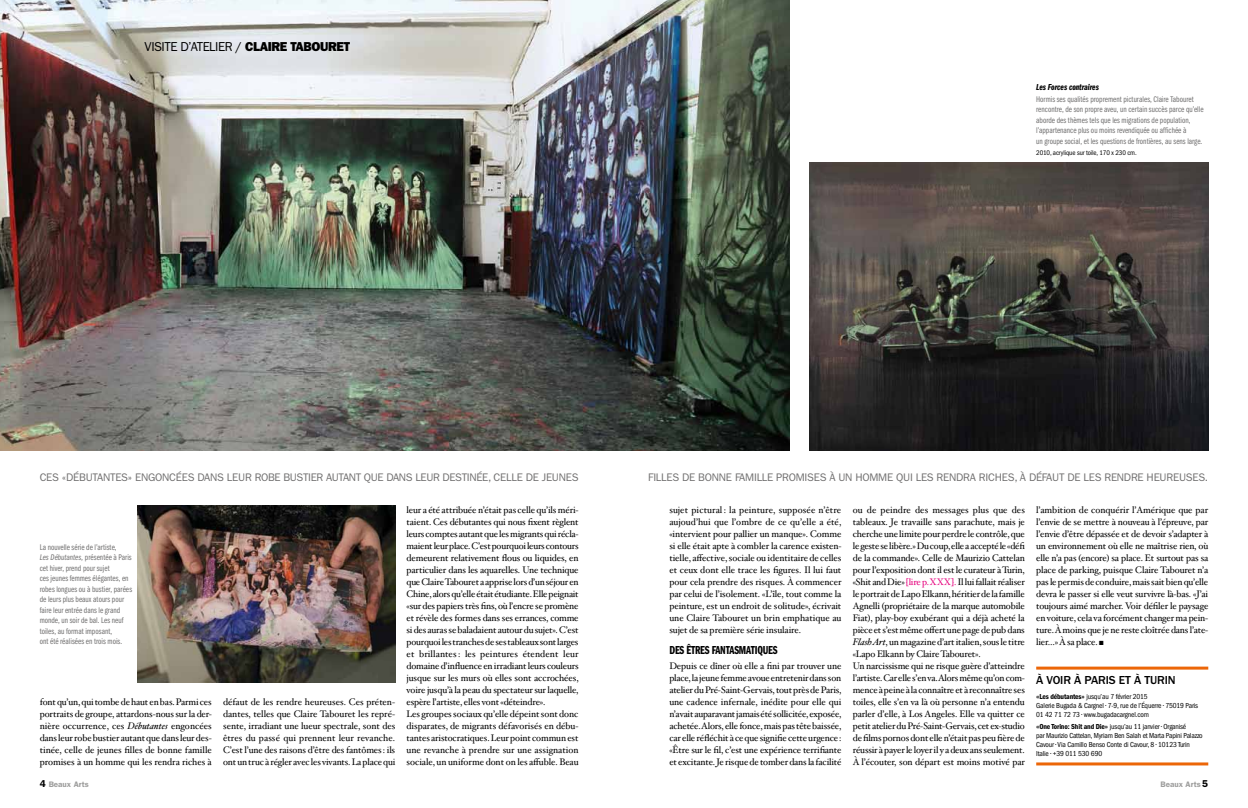
<style>
.page{position:relative;width:1248px;height:808px;background:#fff}
.page>*{position:absolute;margin:0;border:0;box-sizing:border-box;transform-origin:0 0}
.t1{font:13px "ITC Franklin Gothic Std";letter-spacing:-.035em;color:#000}
.t2{font:12px "ITC Franklin Gothic Std Dm Cp";letter-spacing:-.015em;color:#000}
.t3{font:500 12px "ITC Franklin Gothic Std";letter-spacing:-.01em;color:#000}
.t4{font:11px "ITC Franklin Gothic Std";letter-spacing:-.02em;color:#706f6f}
.t5{font:9.5px/12px "Hoefler Txt";letter-spacing:-.015em;color:#000;text-align:justify}
.t6{font:9px "ITC Franklin Gothic Std Dm Cp It";letter-spacing:-.005em;color:#000}
.t7{font:8.5px/10.5px "ITC Franklin Gothic Std Bk Cp";color:#706f6f}
.t8{font:600 8px "ITC Franklin Gothic Std";color:#9d9d9c}
.t9{font:condensed 7.5px/9px "ITC Franklin Gothic Std";letter-spacing:-.02em;color:#000}
.t10{font:condensed 7px "ITC Franklin Gothic Std";letter-spacing:-.015em;color:#000}
.s1{font-family:"ITC Franklin Gothic Std Hvy"}
.s2{color:#e6007d}
.s3{font-style:italic}
.s4{font-family:"ITC Franklin Gothic Std Bk Cp It"}
.s5{font-family:"ITC Franklin Gothic Std Dm Cd";font-stretch:normal}
.s6{font-size:10px;color:#000}
</style>
<div class="page">
<img style="left:0;top:0;width:789px;height:451px">
<img style="left:137px;top:506px;width:258px;height:176px">
<hr style="left:1036px;top:667px;width:172px;height:3px;background:#ec6608">
<hr style="left:1036px;top:762px;width:172px;height:3px;background:#ec6608">
<img style="left:809px;top:163px;width:399px;height:288px">
<h1 class="t1" style="left:145px;top:40px;width:207px">VISITE D’ATELIER / <span class="s1">CLAIRE TABOURET</span></h1>
<p class="t6" style="left:1036px;top:82px;width:64px">Les Forces contraires</p>
<p class="t7" style="left:1036px;top:94px;width:169px">Hormis ses qualités proprement picturales, Claire Tabouret rencontre, de son propre aveu, un certain succès parce qu’elle aborde des thèmes tels que les migrations de population, l’appartenance plus ou moins revendiquée ou affichée à<br>un groupe social, et les questions de frontières, au sens large.</p>
<p class="t10" style="left:1036px;top:148px;width:102px">2010, acrylique sur toile, 170 x 230 cm.</p>
<p class="t4" style="left:40px;top:471px;width:540px">CES «DÉBUTANTES» ENGONCÉES DANS LEUR ROBE BUSTIER AUTANT QUE DANS LEUR DESTINÉE, CELLE DE JEUNES</p>
<p class="t4" style="left:648px;top:471px;width:561px">FILLES DE BONNE FAM ILLE PROM ISES À UN HOMM E QUI LES RENDRA RICHES, À DÉFAUT DE LES RENDRE HEUREUSES.</p>
<p class="t5" style="left:669px;top:504px;width:174px">sujet pictural : la peinture, supposée n’être aujoud’hui que l’ombre de ce qu’elle a été, «intervient pour pallier un manque». Comme si elle était apte à combler la carence existen&shy;tielle, affective, sociale ou identitaire de celles et ceux dont elle trace les figures. Il lui faut pour cela prendre des risques. À commencer par celui de l’isolement. «L’île, tout comme la peinture, est un endroit de solitude», écrivait une Claire Tabouret un brin emphatique au sujet de sa première série insulaire.</p>
<p class="t2" style="left:669px;top:643px;width:110px">DES ÊTRES FANTASMATIQUES</p>
<p class="t5" style="left:669px;top:660px;width:174px">Depuis ce dîner où elle a fini par trouver une place, la jeune femme avoue entretenir dans son atelier du Pré-Saint-Gervais, tout près de Paris, une cadence infernale, inédite pour elle qui n’avait auparavant jamais été sollicitée, exposée, achetée. Alors, elle fonce, mais pas tête baissée, car elle réfléchit à ce que signifie cette urgence : «être sur le fil, c’est une expérience terrifiante et excitante. Je risque de tomber dans la facilité</p>
<p class="t3" style="left:1036px;top:674px;width:141px">À VOIR À PARIS ET À TURIN</p>
<p class="t5" style="left:406px;top:504px;width:174px;text-align:left">leur a été attribuée n’était pas celle qu’ils méri&shy;taient. Ces débutantes qui nous fixent règlent leurs comptes autant que les migrants qui récla&shy;maient leur place. C’est pourquoi leurs contours demeurent relativement flous ou liquides, en particulier dans les aquarelles. Une technique que Claire Tabouret a apprise lors d’un séjour en Chine, alors qu’elle était étudiante. Elle peignait «sur des papiers très fins, où l’encre se promène et révèle des formes dans ses errances, comme si des auras se baladaient autour du sujet». C’est pourquoi les tranches de ses tableaux sont larges et brillantes : les peintures étendent leur domaine d’influence en irradiant leurs couleurs jusque sur les murs où elles sont accrochées, voire jusqu’à la peau du spectateur sur laquelle, espère l’artiste, elles vont «déteindre».<br>Les groupes sociaux qu’elle dépeint sont donc disparates, de migrants défavorisés en débu&shy;tantes aristocratiques. Leur point commun est une revanche à prendre sur une assignation sociale, un uniforme dont on les affuble. Beau</p>
<p class="t5" style="left:852px;top:504px;width:174px;text-align:left">ou de peindre des messages plus que des tableaux. Je travaille sans parachute, mais je cherche une limite pour perdre le contrôle, que le geste se libère.» Du coup, elle a accepté le «défi de la commande». Celle de Maurizio Cattelan pour l’exposition dont il est le curateur à Turin, «Shit and Die» <span class="s2">[lire p. XXX].</span> Il lui fallait réaliser le portrait de Lapo Elkann, héritier de la famille Agnelli (propriétaire de la marque automobile Fiat), play-boy exubérant qui a déjà acheté la pièce et s’est même offert une page de pub dans <span class="s3">Flash Art</span>, un magazine d’art italien, sous le titre «Lapo Elkann by Claire Tabouret».<br>Un narcissisme qui ne risque guère d’atteindre l’artiste. Car elle s’en va. Alors même qu’on com&shy;mence à peine à la connaître et à reconnaître ses toiles, elle s’en va là où personne n’a entendu parler d’elle, à Los Angeles. Elle va quitter ce petit atelier du Pré-Saint-Gervais, cet ex-studio de films pornos dont elle n’était pas peu fière de réussir à payer le loyer il y a deux ans seulement.<br>À l’écouter, son départ est moins motivé par</p>
<p class="t5" style="left:1036px;top:504px;width:174px">l’ambition de conquérir l’Amérique que par l’envie de se mettre à nouveau à l’épreuve, par l’envie d’être dépassée et de devoir s’adapter à un environnement où elle ne maîtrise rien, où elle n’a pas (encore) sa place. Et surtout pas sa place de parking, puisque Claire Tabouret n’a pas le permis de conduire, mais sait bien qu’elle devra le passer si elle veut survivre là-bas. «J’ai toujours aimé marcher. Voir défiler le paysage en voiture, cela va forcément changer ma pein&shy;ture. À moins que je ne reste cloîtrée dans l’ate&shy;lier…» À sa place. ■</p>
<p class="t7" style="left:40px;top:542px;width:94px">La nouvelle série de l’artiste,<br><span class="s4">Les Débutantes,</span> présentée à Paris cet hiver, prend pour sujet<br>ces jeunes femmes élégantes, en robes longues ou à bustier, parées de leurs plus beaux atours pour faire leur entrée dans le grand monde, un soir de bal. Les neuf toiles, au format imposant,<br>ont été réalisées en trois mois.</p>
<p class="t9" style="left:1036px;top:692px;width:163px"><span class="s5">«Les débutantes»</span> jusqu’au 7 février 2015<br>Galerie Bugada &amp; Cargnel • 7-9, rue de l’Équerre • 75019 Paris<br>01 42 71 72 73 • www.bugadacargnel.com</p>
<p class="t9" style="left:1036px;top:722px;width:168px"><span class="s5">«One Torino: Shit and Die»</span> jusqu’au 11 janvier • Organisé<br>par Maurizio Cattelan, Myriam Ben Salah et Marta Papini Palazzo Cavour • Via Camillo Benso Conte di Cavour, 8 • 10123 Turin Italie • +39 011 530 690</p>
<p class="t5" style="left:40px;top:695px;width:173px">font qu’un, qui tombe de haut en bas. Parmi ces portraits de groupe, attardons-nous sur la der&shy;nière occurrence, ces <span class="s3">Débutantes</span> engoncées dans leur robe bustier autant que dans leur des&shy;tinée, celle de jeunes filles de bonne famille promises à un homme qui les rendra riches à</p>
<p class="t5" style="left:223px;top:695px;width:174px">défaut de les rendre heureuses. Ces préten&shy;dantes, telles que Claire Tabouret les repré&shy;sente, irradiant une lueur spectrale, sont des êtres du passé qui prennent leur revanche.<br>C’est l’une des raisons d’être des fantômes : ils ont un truc à régler avec les vivants. La place qui</p>
<p class="t8" style="left:40px;top:779px;width:51px"><span class="s6">4</span> Beaux Arts</p>
<p class="t8" style="left:1160px;top:779px;width:49px">Beaux Arts <span class="s6">5</span></p>
</div>
